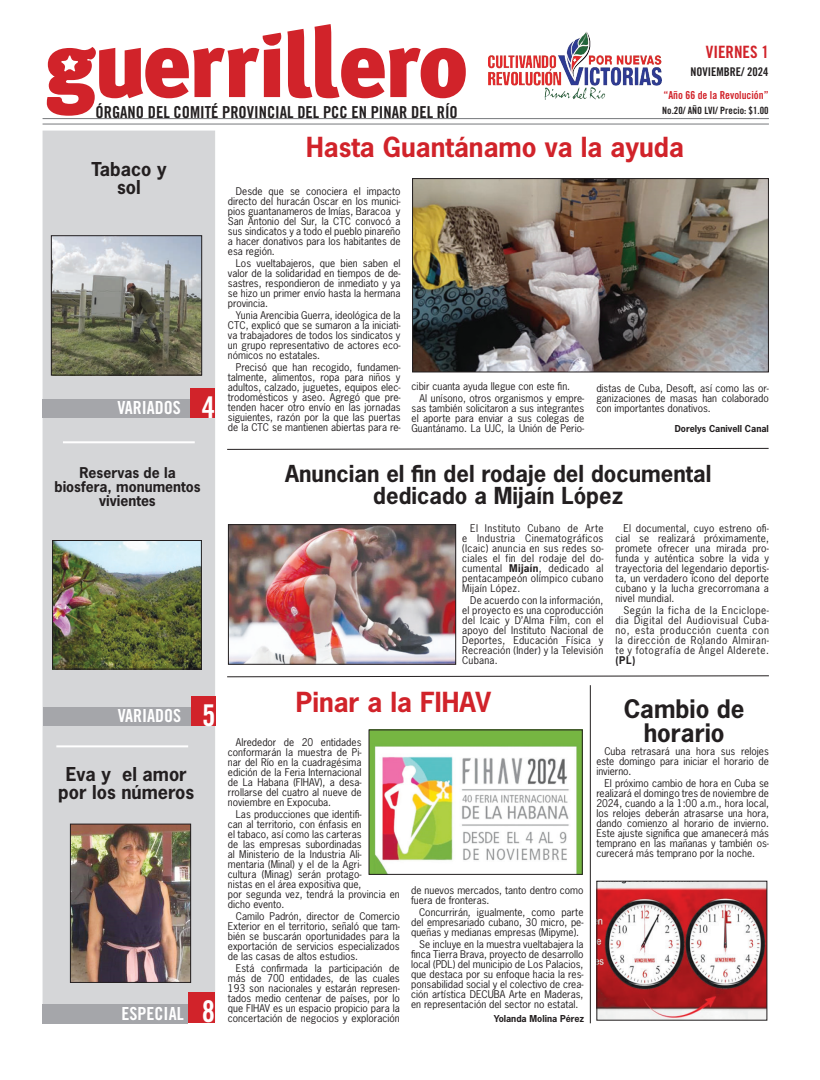
<style>
.page{position:relative;width:820px;height:1080px;background:#fff}
.page>*{position:absolute;margin:0;border:0;box-sizing:border-box;transform-origin:0 0}
.Estilo_de_párrafo_2{font:30px "Trade Gothic LT Std Bd Cn 20";color:#fff}
.t1{font:700 26px "News Gothic Std";color:#d1232a}
.t2{font:700 24px "News Gothic Std";color:#231f20}
.t3{font:700 22px "News Gothic Std";color:#231f20}
.t4{font:700 18px "News Gothic Std";color:#231f20}
.t5{font:18px "Trade Gothic LT Std Bd Cn 20";color:#fff}
.Estilo_de_párrafo_2-2{font:17px "Trade Gothic LT Std Bd Cn 20";color:#d1232a}
.Estilo_de_párrafo_2-3{font:16.5px "Trade Gothic LT Std Bd Cn 20";color:#231f20}
.t6{font:700 14px "News Gothic Std";color:#231f20}
.Estilo_de_párrafo_2-4{font:12px "Trade Gothic LT Std Bd Cn 20";color:#231f20}
.Estilo_de_párrafo_2-5{font:11px "Trade Gothic LT Std Bd Cn 20";color:#d1232a}
.CUERPO_DE_TEXTOOOOO{font:10px/10px "News Gothic Std";color:#231f20;text-align:justify}
.Estilo_de_párrafo_2-6{font:10px "Trade Gothic LT Std Bd Cn 20";color:#231f20}
.CUERPO_DE_TEXTOOOOO-2{font:700 9px "News Gothic Std";color:#231f20}
.s1{font-weight:700}
</style>
<div class="page">
<div style="left:43px;top:131px;width:172px;height:891px;background:#d5d6d8"></div>
<hr style="left:43px;top:118px;width:725px;height:1px;background:#76787b">
<hr style="left:43px;top:124px;width:725px;height:1px;background:#76787b">
<svg style="left:287px;top:24px;width:178px;height:74px"></svg>
<svg style="left:47px;top:33px;width:234px;height:83px"></svg>
<div style="left:43px;top:1004px;width:145px;height:19px;background:#a5a6aa"></div>
<div style="left:188px;top:992px;width:27px;height:30px;background:#d1232a"></div>
<div style="left:43px;top:399px;width:151px;height:19px;background:#a5a6aa"></div>
<div style="left:190px;top:388px;width:25px;height:30px;background:#d1232a"></div>
<img style="left:488px;top:32px;width:173px;height:68px">
<div style="left:43px;top:707px;width:151px;height:19px;background:#a5a6aa"></div>
<div style="left:190px;top:696px;width:25px;height:30px;background:#d1232a"></div>
<hr style="left:63px;top:441px;width:132px;height:2px;background:#fff">
<hr style="left:56px;top:745px;width:132px;height:2px;background:#fff">
<img style="left:72px;top:826px;width:117px;height:155px">
<div style="left:70px;top:824px;width:121px;height:159px;border:1px solid #231f20"></div>
<img style="left:54px;top:542px;width:146px;height:126px">
<div style="left:52px;top:540px;width:150px;height:130px;border:1px solid #231f20"></div>
<img style="left:53px;top:237px;width:147px;height:137px">
<div style="left:51px;top:235px;width:151px;height:141px;border:1px solid #231f20"></div>
<img style="left:370px;top:731px;width:210px;height:142px">
<div style="left:368px;top:729px;width:214px;height:146px;border:1px solid #231f20"></div>
<svg style="left:227px;top:447px;width:542px;height:3px"></svg>
<img style="left:230px;top:526px;width:224px;height:137px">
<div style="left:228px;top:524px;width:228px;height:141px;border:1px solid #231f20"></div>
<img style="left:598px;top:883px;width:167px;height:136px">
<div style="left:596px;top:881px;width:171px;height:140px;border:1px solid #231f20"></div>
<svg style="left:227px;top:675px;width:542px;height:3px"></svg>
<hr style="left:589px;top:685px;width:1px;height:338px;background:#231f20">
<img style="left:414px;top:180px;width:352px;height:190px">
<div style="left:412px;top:178px;width:356px;height:194px;border:1px solid #231f20"></div>
<p class="Estilo_de_párrafo_2-3" style="left:95px;top:102px;width:364px">ÓRGANO DEL COMITÉ PROVINCIAL DEL PCC EN PINAR DEL RÍO</p>
<p class="Estilo_de_párrafo_2-2" style="left:705px;top:42px;width:65px">VIERNES 1</p>
<p class="Estilo_de_párrafo_2-4" style="left:690px;top:65px;width:79px">NOVIEMBRE/ 2024</p>
<p class="Estilo_de_párrafo_2-5" style="left:663px;top:88px;width:107px">“Año 66 de la Revolución”</p>
<p class="Estilo_de_párrafo_2-6" style="left:662px;top:104px;width:108px">No.20/ AÑO LVI/ Precio: $1.00</p>
<p class="t4" style="left:91px;top:157px;width:77px">Tabaco y</p>
<p class="t4" style="left:117px;top:175px;width:25px">sol</p>
<p class="t5" style="left:117px;top:397px;width:65px">VARIADOS</p>
<p class="Estilo_de_párrafo_2" style="left:202px;top:389px;width:15px">4</p>
<p class="t6" style="left:79px;top:463px;width:98px">Reservas de la</p>
<p class="t6" style="left:54px;top:477px;width:147px">biosfera, monumentos</p>
<p class="t6" style="left:99px;top:491px;width:58px">vivientes</p>
<p class="t5" style="left:118px;top:705px;width:65px">VARIADOS</p>
<p class="Estilo_de_párrafo_2" style="left:202px;top:697px;width:15px">5</p>
<p class="t4" style="left:66px;top:762px;width:123px">Eva y el amor</p>
<p class="t4" style="left:58px;top:780px;width:137px">por los números</p>
<p class="t5" style="left:122px;top:1003px;width:63px">ESPECIAL</p>
<p class="Estilo_de_párrafo_2" style="left:202px;top:993px;width:15px">8</p>
<p class="t1" style="left:306px;top:130px;width:379px">Hasta Guantánamo va la ayuda</p>
<p class="CUERPO_DE_TEXTOOOOO" style="left:228px;top:186px;width:174px;text-indent:8px">Desde que se conociera el impacto directo del huracán Oscar en los munici&shy;pios guantanameros de Imías, Baracoa y San Antonio del Sur, la CTC convocó a sus sindicatos y a todo el pueblo pinareño a hacer donativos para los habitantes de esa región.</p>
<p class="CUERPO_DE_TEXTOOOOO" style="left:228px;top:258px;width:174px;text-indent:8px">Los vueltabajeros, que bien saben el valor de la solidaridad en tiempos de de&shy;sastres, respondieron de inmediato y ya se hizo un primer envío hasta la hermana provincia.</p>
<p class="CUERPO_DE_TEXTOOOOO" style="left:228px;top:310px;width:174px;text-indent:8px">Yunia Arencibia Guerra, ideológica de la CTC, explicó que se sumaron a la iniciati&shy;va trabajadores de todos los sindicatos y un grupo representativo de actores eco&shy;nómicos no estatales.</p>
<p class="CUERPO_DE_TEXTOOOOO" style="left:228px;top:362px;width:174px;text-indent:8px">Precisó que han recogido, fundamen&shy;talmente, alimentos, ropa para niños y adultos, calzado, juguetes, equipos elec&shy;trodomésticos y aseo. Agregó que pre&shy;tenden hacer otro envío en las jornadas siguientes, razón por la que las puertas de la CTC se mantienen abiertas para re-</p>
<p class="CUERPO_DE_TEXTOOOOO" style="left:411px;top:382px;width:160px">cibir cuanta ayuda llegue con este fin.</p>
<p class="CUERPO_DE_TEXTOOOOO" style="left:411px;top:394px;width:174px;text-indent:8px">Al unísono, otros organismos y empre&shy;sas también solicitaron a sus integrantes el aporte para enviar a sus colegas de Guantánamo. La UJC, la Unión de Perio-</p>
<p class="CUERPO_DE_TEXTOOOOO" style="left:596px;top:384px;width:174px">distas de Cuba, Desoft, así como las or&shy;ganizaciones de masas han colaborado con importantes donativos.</p>
<p class="CUERPO_DE_TEXTOOOOO-2" style="left:674px;top:423px;width:96px">Dorelys Canivell Canal</p>
<p class="t3" style="left:285px;top:459px;width:427px">Anuncian el fin del rodaje del documental</p>
<p class="t3" style="left:373px;top:481px;width:251px">dedicado a Mijaín López</p>
<p class="CUERPO_DE_TEXTOOOOO" style="left:615px;top:523px;width:155px;text-indent:8px">El documental, cuyo estreno ofi&shy;cial se realizará próximamente, promete ofrecer una mirada pro&shy;funda y auténtica sobre la vida y trayectoria del legendario deportis&shy;ta, un verdadero ícono del deporte cubano y la lucha grecorromana a nivel mundial.</p>
<p class="CUERPO_DE_TEXTOOOOO" style="left:615px;top:605px;width:155px;text-indent:8px">Según la ficha de la Enciclope&shy;dia Digital del Audiovisual Cuba&shy;no, esta producción cuenta con la dirección de Rolando Almiran&shy;te y fotografía de Ángel Alderete. <span class="s1">(PL)</span></p>
<p class="t2" style="left:623px;top:693px;width:122px">Cambio de</p>
<p class="t2" style="left:643px;top:717px;width:82px">horario</p>
<p class="CUERPO_DE_TEXTOOOOO" style="left:462px;top:523px;width:143px;text-indent:8px">El Instituto Cubano de Arte e Industria Cinematográficos (Icaic) anuncia en sus redes so&shy;ciales el fin del rodaje del do&shy;cumental <span class="s1">Mijaín</span>, dedicado al pentacampeón olímpico cubano Mijaín López.</p>
<p class="CUERPO_DE_TEXTOOOOO" style="left:462px;top:595px;width:143px;text-indent:8px">De acuerdo con la información, el proyecto es una coproducción del Icaic y D’Alma Film, con el apoyo del Instituto Nacional de Deportes, Educación Física y Recreación (Inder) y la Televisión Cubana.</p>
<p class="t1" style="left:296px;top:685px;width:196px">Pinar a la FIHAV</p>
<p class="CUERPO_DE_TEXTOOOOO" style="left:228px;top:737px;width:135px;text-indent:8px">Alrededor de 20 entidades conformarán la muestra de Pi&shy;nar del Río en la cuadragésima edición de la Feria Internacional de La Habana (FIHAV), a desa&shy;rrollarse del cuatro al nueve de noviembre en Expocuba.</p>
<p class="CUERPO_DE_TEXTOOOOO" style="left:228px;top:809px;width:173px;text-align:left;text-indent:8px">Las producciones que identifi-<br>can al territorio, con énfasis en<br>el tabaco, así como las carteras<br>de las empresas subordinadas<br>al Ministerio de la Industria Ali&shy;mentaria (Minal) y el de la Agri-<br>cultura (Minag) serán protago-<br>nistas en el área expositiva que,<br>por segunda vez, tendrá la provincia en dicho evento.</p>
<p class="CUERPO_DE_TEXTOOOOO" style="left:228px;top:911px;width:173px;text-indent:8px">Camilo Padrón, director de Comercio Exterior en el territorio, señaló que tam&shy;bién se buscarán oportunidades para la exportación de servicios especializados de las casas de altos estudios.</p>
<p class="CUERPO_DE_TEXTOOOOO" style="left:228px;top:963px;width:173px;text-indent:8px">Está confirmada la participación de más de 700 entidades, de las cuales 193 son nacionales y estarán represen&shy;tados medio centenar de países, por lo que FIHAV es un espacio propicio para la concertación de negocios y exploración</p>
<p class="CUERPO_DE_TEXTOOOOO" style="left:596px;top:746px;width:174px;text-indent:8px">Cuba retrasará una hora sus relojes este domingo para iniciar el horario de invierno.</p>
<p class="CUERPO_DE_TEXTOOOOO" style="left:596px;top:778px;width:174px;text-indent:8px">El próximo cambio de hora en Cuba se realizará el domingo tres de noviembre de 2024, cuando a la 1:00 a.m., hora local, los relojes deberán atrasarse una hora, dando comienzo al horario de invierno.<br>Este ajuste significa que amanecerá más temprano en las mañanas y también os&shy;curecerá más temprano por la noche.</p>
<p class="CUERPO_DE_TEXTOOOOO" style="left:411px;top:885px;width:174px">de nuevos mercados, tanto dentro como fuera de fronteras.</p>
<p class="CUERPO_DE_TEXTOOOOO" style="left:411px;top:907px;width:174px;text-indent:8px">Concurrirán, igualmente, como parte del empresariado cubano, 30 micro, pe&shy;queñas y medianas empresas (Mipyme).</p>
<p class="CUERPO_DE_TEXTOOOOO" style="left:411px;top:939px;width:174px;text-indent:8px">Se incluye en la muestra vueltabajera la finca Tierra Brava, proyecto de desarrollo local (PDL) del municipio de Los Palacios, que destaca por su enfoque hacia la res&shy;ponsabilidad social y el colectivo de crea&shy;ción artística DECUBA Arte en Maderas, en representación del sector no estatal.</p>
<p class="CUERPO_DE_TEXTOOOOO-2" style="left:493px;top:1013px;width:92px">Yolanda Molina Pérez</p>
</div>
